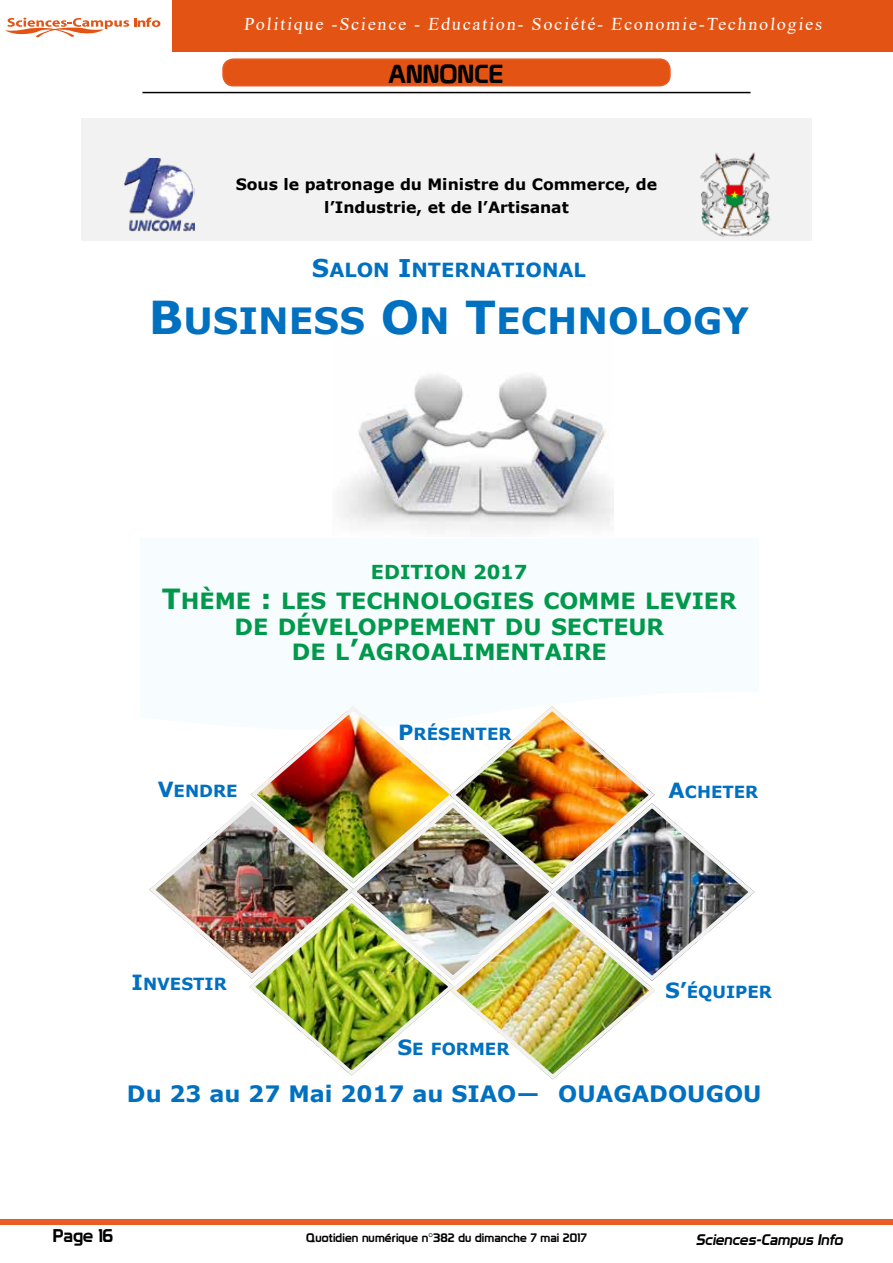
<style>
.page{position:relative;width:893px;height:1263px;background:#fff}
.page>*{position:absolute;margin:0;border:0;box-sizing:border-box;transform-origin:0 0}
.t1{font:700 36.15px "Verdana";color:#0070c0}
.t2{font:25.5px "Prototype";color:#000}
.t3{font:700 22.5px "Verdana";color:#0070c0}
.t4{font:700 22.35px/25.3px "Verdana";color:#00984a;text-align:center}
.t5{font:700 19.5px "Verdana";color:#0070c0}
.t6{font:700 19.2px "Verdana";color:#00984a}
.t7{font:18px "Times New Roman";color:#fff}
.t8{font:18px "Prototype";color:#000}
.t9{font:700 16.65px "Verdana";color:#0070c0}
.t10{font:700 15.6px/22.6px "Verdana";letter-spacing:-.005em;color:#000;text-align:center}
.t11{font:italic 15px "Prototype";color:#000}
.t12{font:12px "Prototype";letter-spacing:.01em;color:#000}
.s1{font-size:24.45px}
.s2{font-size:45.3px}
.s3{font-size:27.75px}
.s4{font-size:20.85px}
</style>
<div class="page">
<div style="left:1px;top:1219px;width:892px;height:6px;background:#ea5c24"></div>
<hr style="left:142px;top:92px;width:608px;height:1px;background:#000">
<div style="left:223px;top:59px;width:447px;height:27px;background:#e35414;border-radius:10px"></div>
<div style="left:222px;top:58px;width:449px;height:28px;border:2px solid #ea5c24;border-radius:10px"></div>
<svg style="left:5px;top:18px;width:155px;height:19px"></svg>
<div style="left:172px;top:0;width:721px;height:52px;background:#e35414"></div>
<div style="left:81px;top:118px;width:731px;height:123px;background:#f2f2f3"></div>
<img style="left:700px;top:152px;width:71px;height:85px">
<img style="left:124px;top:158px;width:71px;height:74px">
<img style="left:342px;top:374px;width:271px;height:156px">
<img style="left:149px;top:706px;width:605px;height:373px">
<p class="t7" style="left:244px;top:11px;width:582px">Politique -Science - Education- Société- Economie-Technologies</p>
<p class="t2" style="left:388px;top:59px;width:117px">ANNONCE</p>
<p class="t10" style="left:236px;top:173px;width:423px">Sous le patronage du Ministre du Commerce, de l’Industrie, et de l’Artisanat</p>
<p class="t5" style="left:312px;top:256px;width:276px"><span class="s1">S</span>ALON <span class="s1">I</span>NTERNATIONAL</p>
<h1 class="t1" style="left:149px;top:295px;width:602px"><span class="s2">B</span>USINESS <span class="s2">O</span>N <span class="s2">T</span>ECHNOLOGY</h1>
<p class="t6" style="left:371px;top:558px;width:158px">EDITION 2017</p>
<p class="t4" style="left:162px;top:588px;width:576px"><span class="s3">T</span>HÈME <span class="s3">:</span> LES TECHNOLOGIES COMME LEVIER<br>DE DÉVELOPPEMENT DU SECTEUR<br>DE L<span class="s3">’</span>AGROALIMENTAIRE</p>
<p class="t9" style="left:398px;top:722px;width:115px"><span class="s4">P</span>RÉSENTER</p>
<p class="t9" style="left:158px;top:779px;width:81px"><span class="s4">V</span>ENDRE</p>
<p class="t9" style="left:669px;top:780px;width:91px"><span class="s4">A</span>CHETER</p>
<p class="t9" style="left:132px;top:972px;width:97px"><span class="s4">I</span>NVESTIR</p>
<p class="t9" style="left:397px;top:1037px;width:114px"><span class="s4">S</span>E FORMER</p>
<p class="t9" style="left:665px;top:980px;width:108px"><span class="s4">S’</span>ÉQUIPER</p>
<p class="t3" style="left:127px;top:1078px;width:636px">Du 23 au 27 Mai 2017 au SIAO— OUAGADOUGOU</p>
<p class="t8" style="left:53px;top:1225px;width:62px">Page 16</p>
<p class="t12" style="left:306px;top:1230px;width:282px">Quotidien numérique n°382 du dimanche 7 mai 2017</p>
<p class="t11" style="left:696px;top:1231px;width:152px">Sciences-Campus Info</p>
</div>
